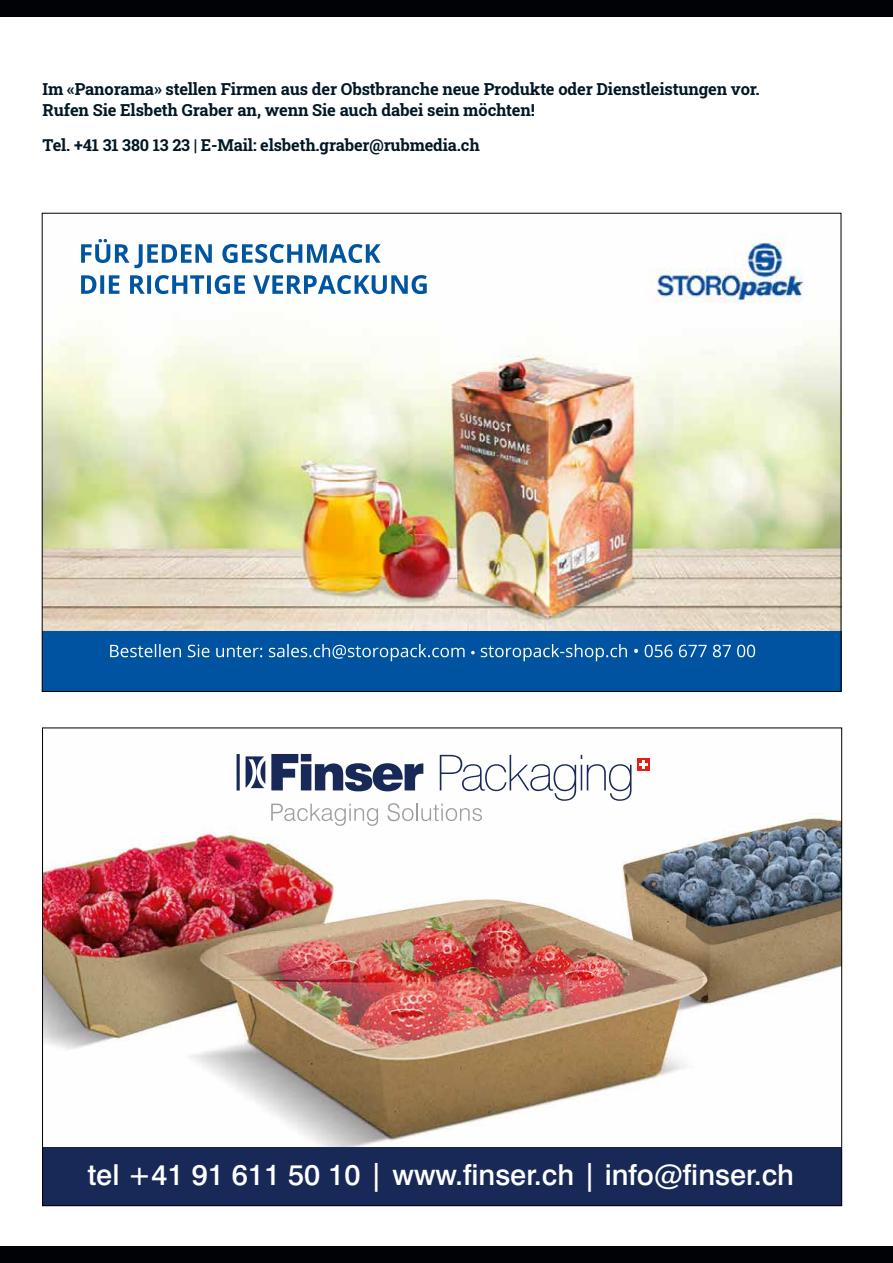
<style>
.page{position:relative;width:893px;height:1263px;background:#fff}
.page>*{position:absolute;margin:0;border:0;box-sizing:border-box;transform-origin:0 0}
.t1{font:500 28.8px "Swiss 721 BT";color:#fff}
.t2{font:16.5px/21px "Roboto Slab";letter-spacing:-.01em;color:#011724}
.t3{font:16.35px "Roboto Slab";letter-spacing:-.01em;color:#011724}
</style>
<div class="page">
<div style="left:0;top:0;width:893px;height:17px;background:#000205"></div>
<div style="left:0;top:1246px;width:893px;height:17px;background:#000205"></div>
<img style="left:44px;top:233px;width:795px;height:398px">
<img style="left:44px;top:631px;width:795px;height:59px">
<img style="left:44px;top:753px;width:796px;height:394px">
<div style="left:43px;top:1147px;width:799px;height:59px;background:#182957"></div>
<svg style="left:246px;top:756px;width:19px;height:32px"></svg>
<hr style="left:237px;top:754px;width:3px;height:36px;background:#182957">
<div style="left:637px;top:758px;width:13px;height:12px;background:#e81d15"></div>
<svg style="left:640px;top:760px;width:8px;height:8px"></svg>
<svg style="left:271px;top:754px;width:360px;height:72px"></svg>
<p class="t2" style="left:43px;top:78px;width:719px">Im «Panorama» stellen Firmen aus der Obstbranche neue Produkte oder Dienstleistungen vor.<br>Rufen Sie Elsbeth Graber an, wenn Sie auch dabei sein möchten!</p>
<p class="t3" style="left:43px;top:134px;width:439px">Tel. +41 31 380 13 23 | E-Mail: elsbeth.graber@rubmedia.ch</p>
<h1 class="t1" style="left:88px;top:1157px;width:708px">tel +41 91 611 50 10 | www.finser.ch | info@finser.ch</h1>
</div>
